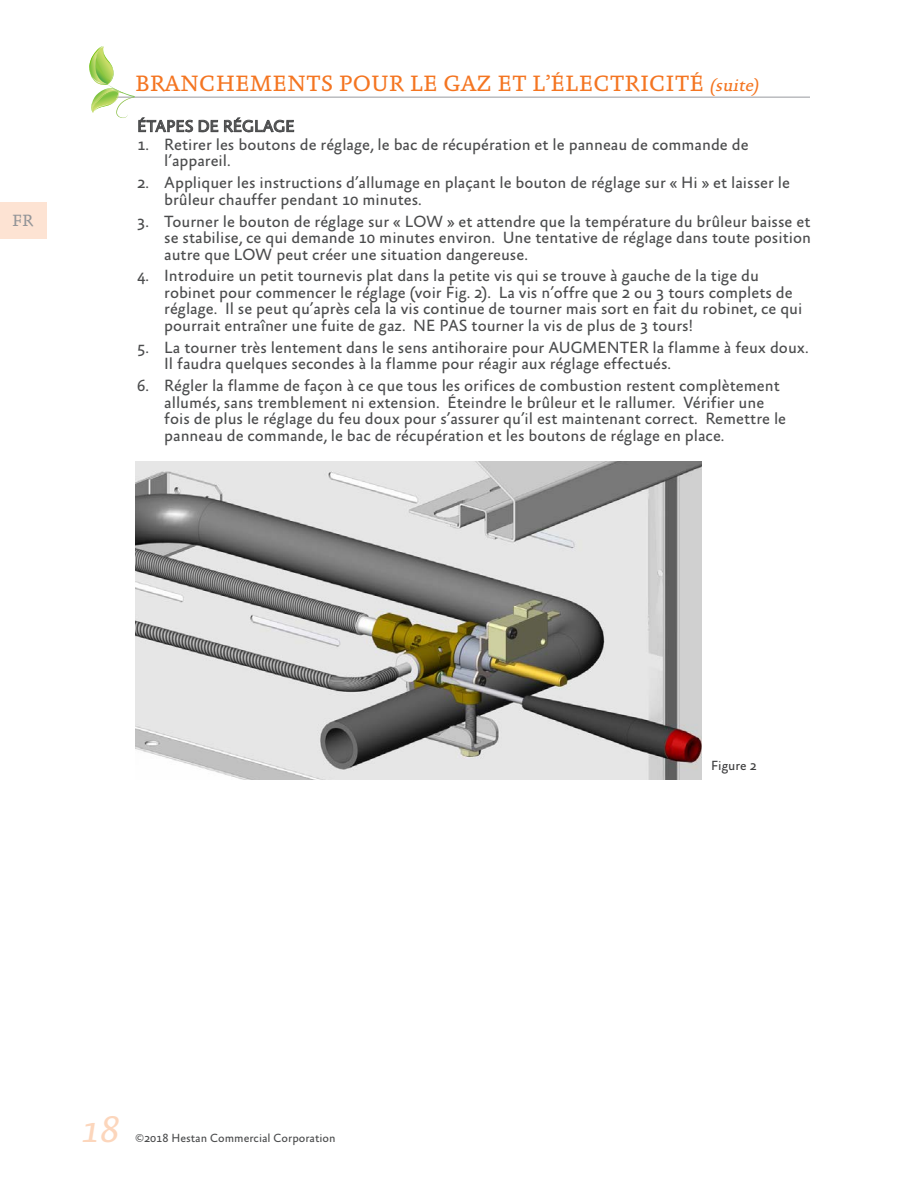
<style>
.page{position:relative;width:918px;height:1188px;background:#fff}
.page>*{position:absolute;margin:0;border:0;box-sizing:border-box;transform-origin:0 0}
.t1{font:italic 37.5px "Absara";color:#fcd6bc}
.Heading_1_-__Orange{font:22.5px "Absara";color:#f47521}
.Heading_3{font:16.5px/16.5px "Absara Sans";color:#4b4c4d}
.t2{font:16.5px "Absara";color:#939598}
.t3{font:13.5px "Absara Sans";color:#3e3e3f}
.t4{font:12px "Absara Sans";color:#4b4c4d}
.s1{font-style:italic;font-size:18px}
</style>
<div class="page">
<hr style="left:100px;top:96px;width:710px;height:2px;background:#babbbe">
<div style="left:0;top:202px;width:47px;height:37px;background:#fde3d3"></div>
<svg style="left:89px;top:46px;width:104px;height:86px"></svg>
<svg style="left:199px;top:120px;width:19px;height:12px"></svg>
<svg style="left:224px;top:117px;width:70px;height:15px"></svg>
<img style="left:135px;top:461px;width:567px;height:319px">
<p class="t2" style="left:12px;top:211px;width:23px">FR</p>
<p class="Heading_1_-__Orange" style="left:135px;top:71px;width:625px">BRANCHEMENTS POUR LE GAZ ET L’ÉLECTRICITÉ <span class="s1">(suite)</span></p>
<p class="Heading_3" style="left:137px;top:119px;width:159px">ÉTAPES DE RÉGLAGE</p>
<p class="Heading_3" style="left:164px;top:137px;width:586px;text-indent:-27px">1. Retirer les boutons de réglage, le bac de récupération et le panneau de commande de l’appareil.</p>
<p class="Heading_3" style="left:164px;top:175px;width:627px;text-indent:-27px">2. Appliquer les instructions d’allumage en plaçant le bouton de réglage sur « Hi » et laisser le brûleur chauffer pendant 10 minutes.</p>
<p class="Heading_3" style="left:164px;top:214px;width:648px;text-align:justify;text-indent:-27px">3. Tourner le bouton de réglage sur « LOW » et attendre que la température du brûleur baisse et se stabilise, ce qui demande 10 minutes environ. Une tentative de réglage dans toute position autre que LOW peut créer une situation dangereuse.</p>
<p class="Heading_3" style="left:164px;top:269px;width:640px;text-indent:-27px">4. Introduire un petit tournevis plat dans la petite vis qui se trouve à gauche de la tige du robinet pour commencer le réglage (voir Fig. 2). La vis n’offre que 2 ou 3 tours complets de réglage. Il se peut qu’après cela la vis continue de tourner mais sort en fait du robinet, ce qui pourrait entraîner une fuite de gaz. NE PAS tourner la vis de plus de 3 tours!</p>
<p class="Heading_3" style="left:164px;top:340px;width:646px;text-indent:-27px">5. La tourner très lentement dans le sens antihoraire pour AUGMENTER la flamme à feux doux.<br>Il faudra quelques secondes à la flamme pour réagir aux réglage effectués.</p>
<p class="Heading_3" style="left:164px;top:378px;width:623px;text-indent:-27px">6. Régler la flamme de façon à ce que tous les orifices de combustion restent complètement allumés, sans tremblement ni extension. Éteindre le brûleur et le rallumer. Vérifier une fois de plus le réglage du feu doux pour s’assurer qu’il est maintenant correct. Remettre le panneau de commande, le bac de récupération et les boutons de réglage en place.</p>
<p class="t3" style="left:711px;top:758px;width:47px">Figure 2</p>
<h1 class="t1" style="left:80px;top:1107px;width:47px">18</h1>
<p class="t4" style="left:135px;top:1132px;width:202px">©2018 Hestan Commercial Corporation</p>
</div>
